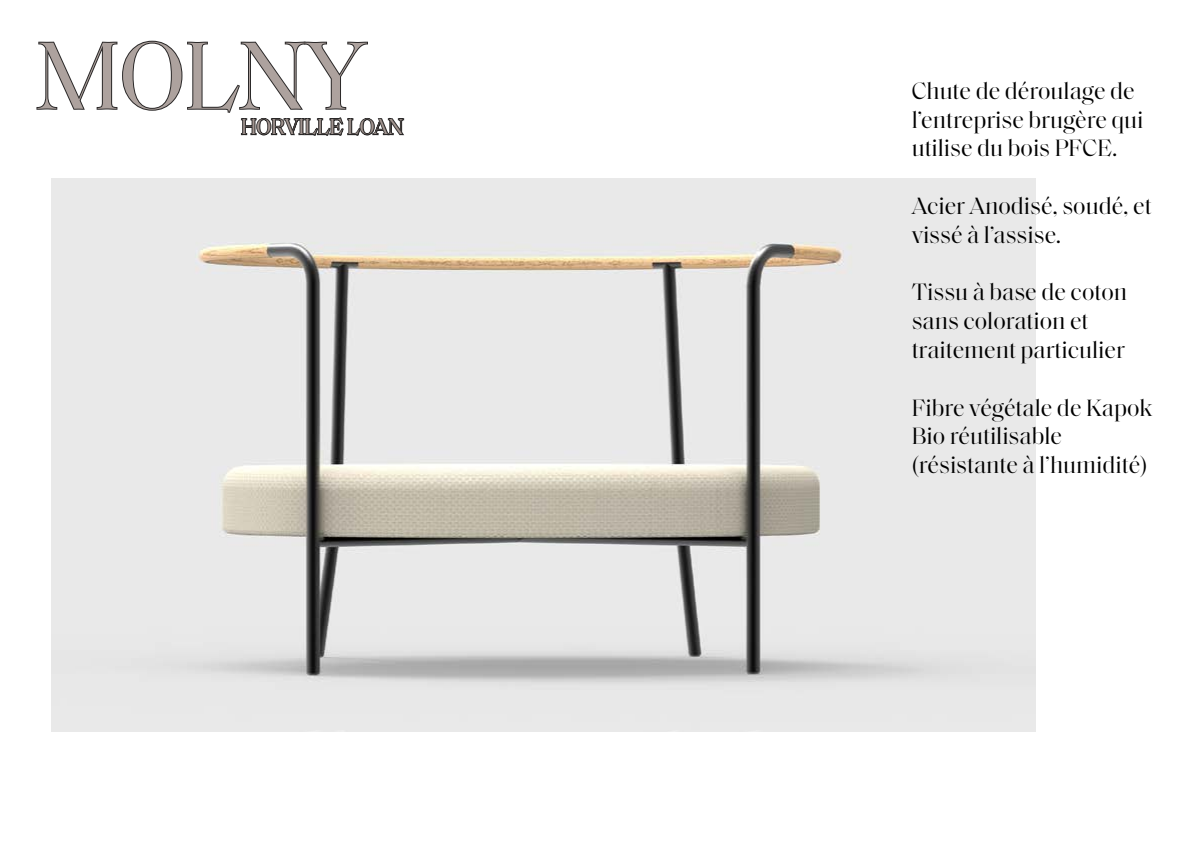
<style>
.page{position:relative;width:1191px;height:842px;background:#fff}
.page>*{position:absolute;margin:0;border:0;box-sizing:border-box;transform-origin:0 0}
.t1{font:97px "Saol Display";letter-spacing:-.005em;color:#ada29e}
.t2{font:24px/28.8px "Saol Display";color:#000}
.t3{font:22px "Saol Display";color:#a49792}
</style>
<div class="page">
<svg style="left:36px;top:40px;width:369px;height:96px"></svg>
<img style="left:51px;top:179px;width:984px;height:553px">
<h1 class="t1" style="left:36px;top:6px;width:330px">MOLNY</h1>
<p class="t3" style="left:241px;top:111px;width:164px">HORVILLE LOAN</p>
<p class="t2" style="left:911px;top:75px;width:233px">Chute de déroulage de l’entreprise brugère qui utilise du bois PFCE.</p>
<p class="t2" style="left:911px;top:190px;width:241px">Acier Anodisé, soudé, et vissé à l’assise.</p>
<p class="t2" style="left:911px;top:276px;width:217px">Tissu à base de coton sans coloration et traitement particulier</p>
<p class="t2" style="left:911px;top:391px;width:242px">Fibre végétale de Kapok<br>Bio réutilisable (résistante à l’humidité)</p>
</div>
